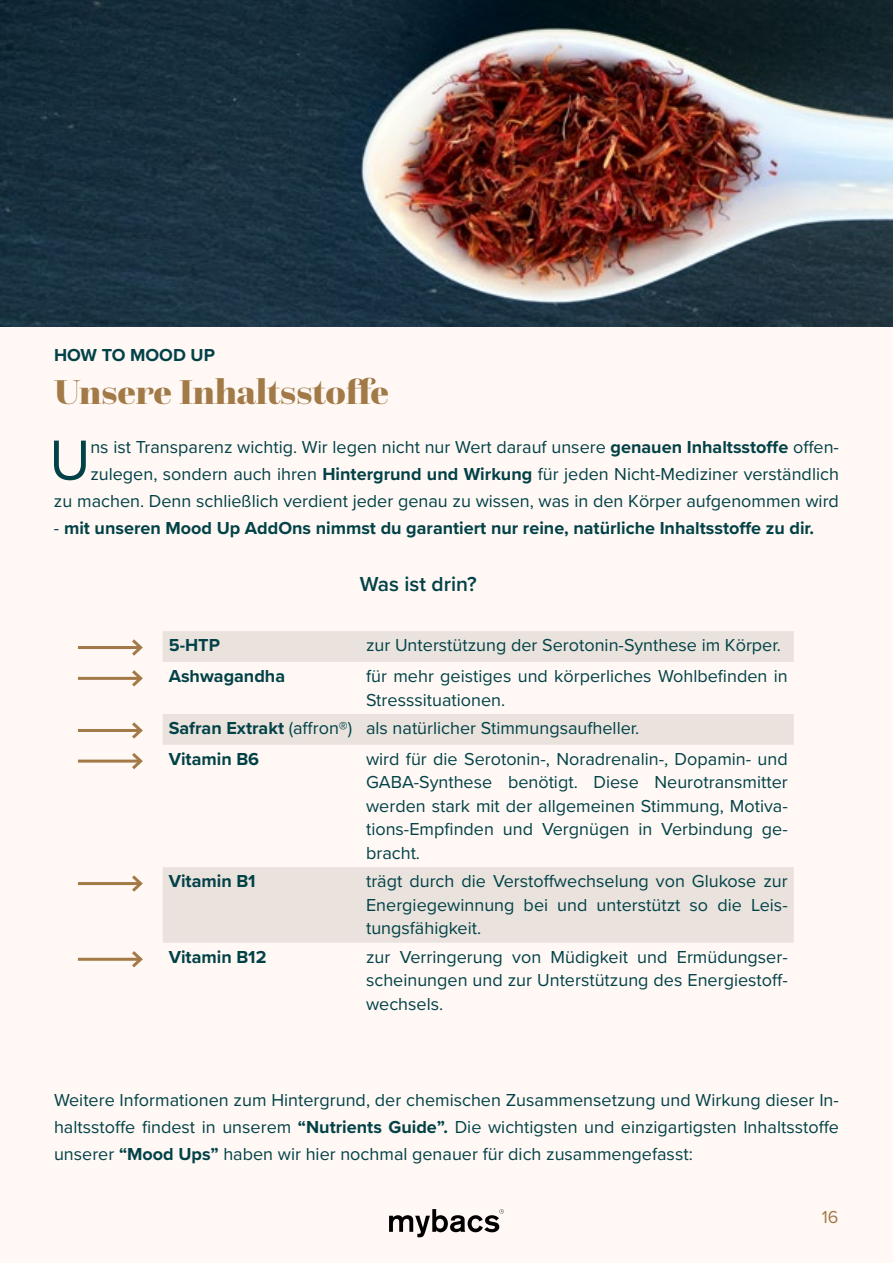
<style>
.page{position:relative;width:893px;height:1263px;background:#fff}
.page>*{position:absolute;margin:0;border:0;box-sizing:border-box;transform-origin:0 0}
.t1{font:58.5px "Proxima Nova";color:#024247}
.t2{font:900 36px "Questa Grande";color:#a27a47}
.t3{font:600 21px "Proxima Nova";color:#024247}
.t4{font:18px/23.4px "Proxima Nova";color:#024247;text-align:justify}
.t5{font:700 18px "Proxima Nova";color:#024247}
.t6{font:18px "Proxima Nova";color:#a27a47}
.s1{font-weight:700}
.s2{font-weight:400}
</style>
<div class="page">
<svg style="left:389px;top:1209px;width:115px;height:28px"></svg>
<hr style="left:78px;top:646px;width:63px;height:3px;background:#a37a47">
<svg style="left:129px;top:639px;width:14px;height:17px"></svg>
<svg style="left:163px;top:631px;width:631px;height:312px;fill:#fff8f5"></svg>
<hr style="left:78px;top:677px;width:63px;height:3px;background:#a37a47">
<svg style="left:129px;top:670px;width:14px;height:17px"></svg>
<hr style="left:78px;top:729px;width:63px;height:3px;background:#a37a47">
<svg style="left:129px;top:722px;width:14px;height:17px"></svg>
<hr style="left:78px;top:759px;width:63px;height:3px;background:#a37a47">
<svg style="left:129px;top:752px;width:14px;height:18px"></svg>
<hr style="left:78px;top:882px;width:63px;height:3px;background:#a37a47">
<svg style="left:129px;top:875px;width:14px;height:17px"></svg>
<hr style="left:78px;top:958px;width:63px;height:3px;background:#a37a47">
<svg style="left:129px;top:951px;width:14px;height:17px"></svg>
<img style="left:0;top:0;width:893px;height:326px">
<p class="t5" style="left:54px;top:341px;width:162px">HOW TO MOOD UP</p>
<h2 class="t2" style="left:54px;top:369px;width:336px">Unsere Inhaltsstoffe</h2>
<h1 class="t1" style="left:49px;top:416px;width:42px">U</h1>
<p class="t4" style="left:54px;top:432px;width:786px;line-height:27px;text-align:right">ns ist Transparenz wichtig. Wir legen nicht nur Wert darauf unsere <span class="s1">genauen Inhaltsstoffe</span> offen&shy;zulegen, sondern auch ihren <span class="s1">Hintergrund und Wirkung</span> für jeden Nicht-Mediziner verständlich<br>zu machen. Denn schließlich verdient jeder genau zu wissen, was in den Körper aufgenommen wird</p>
<p class="t5" style="left:54px;top:514px;width:762px"><span class="s2">-</span> mit unseren Mood Up AddOns nimmst du garantiert nur reine, natürliche Inhaltsstoffe zu dir.</p>
<p class="t3" style="left:360px;top:568px;width:118px">Was ist drin?</p>
<p class="t5" style="left:169px;top:632px;width:53px">5-HTP</p>
<p class="t4" style="left:366px;top:633px;width:416px">zur Unterstützung der Serotonin-Synthese im Körper.</p>
<p class="t5" style="left:169px;top:663px;width:118px">Ashwagandha</p>
<p class="t4" style="left:366px;top:664px;width:423px">für mehr geistiges und körperliches Wohlbefinden in<br>Stresssituationen.</p>
<p class="t4" style="left:169px;top:712px;width:472px;line-height:30.8px"><span class="s1">Safran Extrakt</span> (affron®) als natürlicher Stimmungsaufheller.<br><span class="s1">Vitamin B6</span></p>
<p class="t4" style="left:366px;top:746px;width:423px">wird für die Serotonin-, Noradrenalin-, Dopamin- und GABA-Synthese benötigt. Diese Neurotransmitter werden stark mit der allgemeinen Stimmung, Motiva&shy;tions-Empfinden und Vergnügen in Verbindung ge&shy;bracht.</p>
<p class="t5" style="left:169px;top:868px;width:88px">Vitamin B1</p>
<p class="t4" style="left:366px;top:869px;width:423px">trägt durch die Verstoffwechselung von Glukose zur Energiegewinnung bei und unterstützt so die Leis&shy;tungsfähigkeit.</p>
<p class="t5" style="left:169px;top:943px;width:99px">Vitamin B12</p>
<p class="t4" style="left:366px;top:944px;width:423px">zur Verringerung von Müdigkeit und Ermüdungser&shy;scheinungen und zur Unterstützung des Energiestoff&shy;wechsels.</p>
<p class="t4" style="left:54px;top:1086px;width:786px;line-height:27px">Weitere Informationen zum Hintergrund, der chemischen Zusammensetzung und Wirkung dieser In&shy;haltsstoffe findest in unserem <span class="s1">“Nutrients Guide”.</span> Die wichtigsten und einzigartigsten Inhaltsstoffe unserer <span class="s1">“Mood Ups”</span> haben wir hier nochmal genauer für dich zusammengefasst:</p>
<p class="t6" style="left:822px;top:1204px;width:18px">16</p>
</div>
